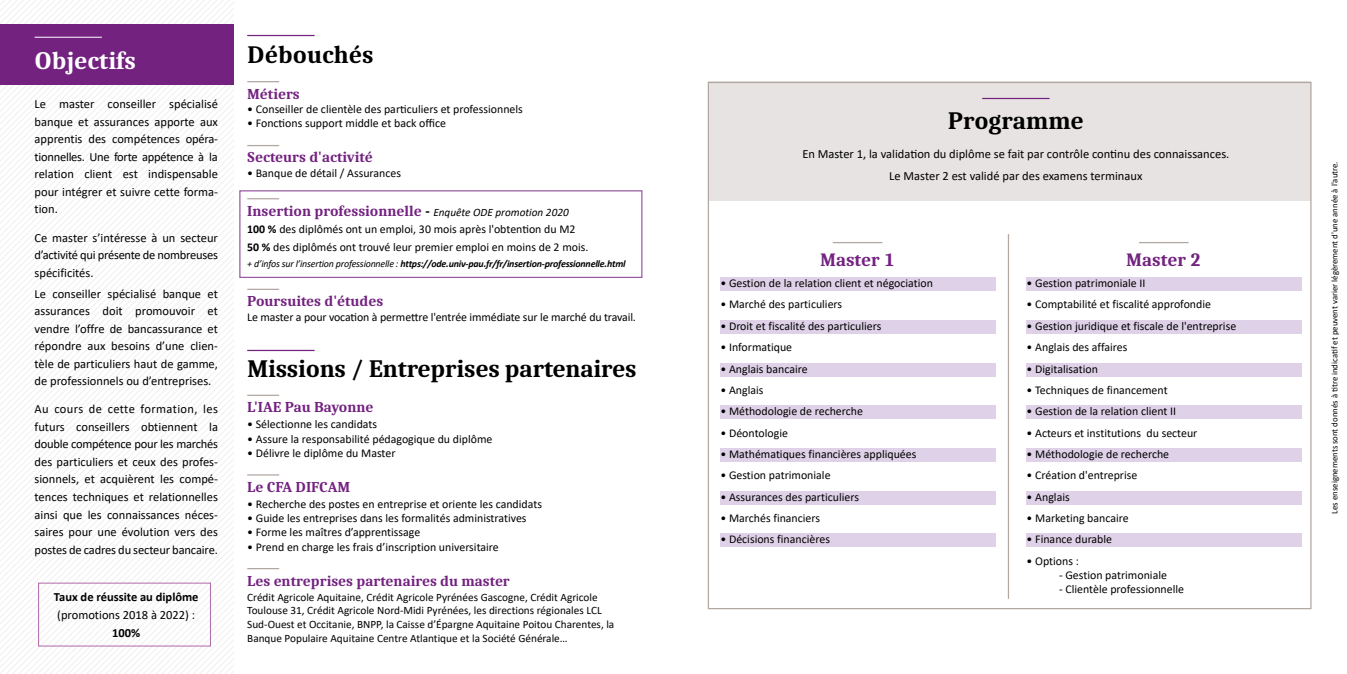
<style>
.page{position:relative;width:1347px;height:674px;background:#fff}
.page>*{position:absolute;margin:0;border:0;box-sizing:border-box;transform-origin:0 0}
.t1{font:700 25px "Caladea";letter-spacing:-.01em;color:#000}
.t2{font:700 25px "Caladea";color:#fff}
.t3{font:700 18.75px "Caladea";color:#732280}
.t4{font:700 15px "Caladea";color:#732280}
.t5{font:12.5px/17.5px "Calibri";color:#000;text-align:justify}
.t6{font:700 12.5px "Calibri";color:#000}
.t7{font:11.88px/17.8px "Calibri";color:#000}
.t8{font:11.25px/13.8px "Calibri";color:#000}
.t9{font:italic 700 10px "Calibri";letter-spacing:-.02em;color:#000}
.t10{font:8.75px "Calibri";color:#000}
.s1{color:#000}
.s2{font-family:"Calibri";font-weight:400;font-style:italic;font-size:11.25px;color:#000}
.s3{font-weight:700}
.s4{font-weight:400}
</style>
<div class="page">
<div style="left:708px;top:81px;width:602px;height:120px;background:#e7e3e2"></div>
<hr style="left:247px;top:35px;width:67px;height:1px;background:#732280">
<hr style="left:247px;top:81px;width:32px;height:1px;background:#b2a7a1">
<hr style="left:247px;top:145px;width:32px;height:1px;background:#b2a7a1">
<hr style="left:247px;top:198px;width:32px;height:1px;background:#b2a7a1">
<hr style="left:247px;top:288px;width:32px;height:2px;background:#b2a7a1">
<hr style="left:247px;top:349px;width:67px;height:2px;background:#732280">
<hr style="left:247px;top:394px;width:32px;height:1px;background:#b2a7a1">
<hr style="left:247px;top:474px;width:32px;height:1px;background:#b2a7a1">
<hr style="left:247px;top:567px;width:32px;height:2px;background:#b2a7a1">
<svg style="left:0;top:0;width:233px;height:165px"></svg>
<svg style="left:0;top:165px;width:233px;height:12px"></svg>
<svg style="left:0;top:177px;width:233px;height:13px"></svg>
<svg style="left:0;top:190px;width:233px;height:12px"></svg>
<svg style="left:0;top:202px;width:233px;height:13px"></svg>
<svg style="left:0;top:215px;width:233px;height:12px"></svg>
<svg style="left:0;top:227px;width:233px;height:446px"></svg>
<svg style="left:7px;top:240px;width:226px;height:433px"></svg>
<svg style="left:20px;top:252px;width:213px;height:421px"></svg>
<svg style="left:33px;top:265px;width:200px;height:408px"></svg>
<svg style="left:45px;top:277px;width:188px;height:396px"></svg>
<svg style="left:58px;top:290px;width:175px;height:383px"></svg>
<div style="left:0;top:25px;width:233px;height:60px;background:#732280"></div>
<div style="left:719px;top:277px;width:276px;height:13px;background:#dfd2e8"></div>
<div style="left:719px;top:320px;width:276px;height:13px;background:#dfd2e8"></div>
<div style="left:719px;top:363px;width:276px;height:13px;background:#dfd2e8"></div>
<div style="left:719px;top:405px;width:276px;height:13px;background:#dfd2e8"></div>
<div style="left:719px;top:448px;width:276px;height:13px;background:#dfd2e8"></div>
<div style="left:719px;top:491px;width:276px;height:13px;background:#dfd2e8"></div>
<div style="left:719px;top:533px;width:276px;height:14px;background:#dfd2e8"></div>
<hr style="left:832px;top:242px;width:50px;height:1px;background:#b2a7a1">
<div style="left:1026px;top:277px;width:275px;height:13px;background:#dfd2e8"></div>
<div style="left:1026px;top:320px;width:275px;height:13px;background:#dfd2e8"></div>
<div style="left:1026px;top:363px;width:275px;height:13px;background:#dfd2e8"></div>
<div style="left:1026px;top:405px;width:275px;height:13px;background:#dfd2e8"></div>
<div style="left:1026px;top:448px;width:275px;height:13px;background:#dfd2e8"></div>
<div style="left:1026px;top:491px;width:275px;height:13px;background:#dfd2e8"></div>
<div style="left:1026px;top:533px;width:275px;height:14px;background:#dfd2e8"></div>
<hr style="left:1139px;top:242px;width:49px;height:1px;background:#b2a7a1">
<div style="left:239px;top:190px;width:403px;height:88px;border:1px solid #995ca2"></div>
<hr style="left:35px;top:37px;width:67px;height:1px;background:#dfd2e8">
<hr style="left:1007px;top:234px;width:2px;height:364px;background:#b2a7a1">
<hr style="left:982px;top:98px;width:67px;height:1px;background:#732280">
<div style="left:38px;top:582px;width:173px;height:64px;border:1px solid #ae6aa9"></div>
<h1 class="t2" style="left:35px;top:46px;width:103px">Objectifs</h1>
<p class="t5" style="left:35px;top:95px;width:185px">Le master conseiller spécialisé banque et assurances apporte aux apprentis des compétences opéra&shy;tionnelles. Une forte appétence à la relation client est indispensable pour intégrer et suivre cette forma&shy;tion.</p>
<p class="t5" style="left:35px;top:228px;width:185px">Ce master s’intéresse à un secteur d’activité qui présente de nombreuses spécificités.</p>
<p class="t5" style="left:35px;top:284px;width:185px">Le conseiller spécialisé banque et assurances doit promouvoir et vendre l’offre de bancassurance et répondre aux besoins d’une clien&shy;tèle de particuliers haut de gamme, de professionnels ou d’entreprises.</p>
<p class="t5" style="left:35px;top:400px;width:185px">Au cours de cette formation, les futurs conseillers obtiennent la double compétence pour les marchés des particuliers et ceux des profes&shy;sionnels, et acquièrent les compé&shy;tences techniques et relationnelles ainsi que les connaissances néces&shy;saires pour une évolution vers des postes de cadres du secteur bancaire.</p>
<p class="t6" style="left:54px;top:587px;width:146px">Taux de réussite au diplôme</p>
<p class="t5" style="left:57px;top:605px;width:139px">(promotions 2018 à 2022) :</p>
<p class="t6" style="left:112px;top:623px;width:30px">100%</p>
<h1 class="t1" style="left:247px;top:39px;width:128px">Débouchés</h1>
<p class="t4" style="left:247px;top:84px;width:54px">Métiers</p>
<p class="t7" style="left:247px;top:100px;width:277px">• Conseiller de clientèle des particuliers et professionnels</p>
<p class="t7" style="left:247px;top:114px;width:200px">• Fonctions support middle et back office</p>
<p class="t4" style="left:247px;top:148px;width:127px">Secteurs d'activité</p>
<p class="t7" style="left:247px;top:163px;width:155px">• Banque de détail / Assurances</p>
<p class="t4" style="left:247px;top:201px;width:323px">Insertion professionnelle <span class="s1">-</span> <span class="s2">Enquête ODE promotion 2020</span></p>
<p class="t7" style="left:247px;top:220px;width:343px"><span class="s3">100 %</span> des diplômés ont un emploi, 30 mois après l'obtention du M2<br><span class="s3">50 %</span> des diplômés ont trouvé leur premier emploi en moins de 2 mois.</p>
<p class="t9" style="left:247px;top:257px;width:380px"><span class="s4">+ d’infos sur l’insertion professionnelle :</span> https://ode.univ-pau.fr/fr/insertion-professionnelle.html</p>
<p class="t4" style="left:247px;top:292px;width:138px">Poursuites d'études</p>
<p class="t7" style="left:247px;top:307px;width:390px">Le master a pour vocation à permettre l'entrée immédiate sur le marché du travail.</p>
<h1 class="t1" style="left:247px;top:353px;width:391px">Missions / Entreprises partenaires</h1>
<p class="t4" style="left:247px;top:398px;width:128px">L'IAE Pau Bayonne</p>
<p class="t7" style="left:247px;top:415px;width:131px">• Sélectionne les candidats</p>
<p class="t7" style="left:247px;top:429px;width:247px">• Assure la responsabilité pédagogique du diplôme</p>
<p class="t7" style="left:247px;top:443px;width:150px">• Délivre le diplôme du Master</p>
<p class="t4" style="left:247px;top:477px;width:105px">Le CFA DIFCAM</p>
<p class="t7" style="left:247px;top:494px;width:296px">• Recherche des postes en entreprise et oriente les candidats</p>
<p class="t7" style="left:247px;top:508px;width:281px">• Guide les entreprises dans les formalités administratives</p>
<p class="t7" style="left:247px;top:523px;width:175px">• Forme les maîtres d’apprentissage</p>
<p class="t7" style="left:247px;top:537px;width:253px">• Prend en charge les frais d’inscription universitaire</p>
<p class="t4" style="left:247px;top:571px;width:264px">Les entreprises partenaires du master</p>
<p class="t8" style="left:247px;top:589px;width:368px">Crédit Agricole Aquitaine, Crédit Agricole Pyrénées Gascogne, Crédit Agricole Toulouse 31, Crédit Agricole Nord-Midi Pyrénées, les directions régionales LCL Sud-Ouest et Occitanie, BNPP, la Caisse d’Épargne Aquitaine Poitou Charentes, la Banque Populaire Aquitaine Centre Atlantique et la Société Générale…</p>
<h1 class="t1" style="left:948px;top:105px;width:137px">Programme</h1>
<p class="t5" style="left:802px;top:143px;width:428px;line-height:22.1px;text-align:center">En Master 1, la validation du diplôme se fait par contrôle continu des connaissances.<br>Le Master 2 est validé par des examens terminaux</p>
<h2 class="t3" style="left:820px;top:248px;width:76px">Master 1</h2>
<p class="t7" style="left:720px;top:274px;width:214px">• Gestion de la relation client et négociation</p>
<p class="t7" style="left:720px;top:295px;width:123px">• Marché des particuliers</p>
<p class="t7" style="left:720px;top:316px;width:162px">• Droit et fiscalité des particuliers</p>
<p class="t7" style="left:720px;top:338px;width:73px">• Informatique</p>
<p class="t7" style="left:720px;top:359px;width:89px">• Anglais bancaire</p>
<p class="t7" style="left:720px;top:380px;width:45px">• Anglais</p>
<p class="t7" style="left:720px;top:402px;width:144px">• Méthodologie de recherche</p>
<p class="t7" style="left:720px;top:423px;width:69px">• Déontologie</p>
<p class="t7" style="left:720px;top:444px;width:197px">• Mathématiques financières appliquées</p>
<p class="t7" style="left:720px;top:466px;width:112px">• Gestion patrimoniale</p>
<p class="t7" style="left:720px;top:487px;width:140px">• Assurances des particuliers</p>
<p class="t7" style="left:720px;top:508px;width:101px">• Marchés financiers</p>
<p class="t7" style="left:720px;top:530px;width:111px">• Décisions financières</p>
<h2 class="t3" style="left:1126px;top:248px;width:76px">Master 2</h2>
<p class="t7" style="left:1026px;top:274px;width:120px">• Gestion patrimoniale II</p>
<p class="t7" style="left:1026px;top:295px;width:186px">• Comptabilité et fiscalité approfondie</p>
<p class="t7" style="left:1026px;top:316px;width:211px">• Gestion juridique et fiscale de l'entreprise</p>
<p class="t7" style="left:1026px;top:338px;width:102px">• Anglais des affaires</p>
<p class="t7" style="left:1026px;top:359px;width:73px">• Digitalisation</p>
<p class="t7" style="left:1026px;top:380px;width:142px">• Techniques de financement</p>
<p class="t7" style="left:1026px;top:402px;width:151px">• Gestion de la relation client II</p>
<p class="t7" style="left:1026px;top:423px;width:172px">• Acteurs et institutions du secteur</p>
<p class="t7" style="left:1026px;top:444px;width:144px">• Méthodologie de recherche</p>
<p class="t7" style="left:1026px;top:466px;width:112px">• Création d'entreprise</p>
<p class="t7" style="left:1026px;top:487px;width:45px">• Anglais</p>
<p class="t7" style="left:1026px;top:508px;width:104px">• Marketing bancaire</p>
<p class="t7" style="left:1026px;top:530px;width:87px">• Finance durable</p>
<p class="t7" style="left:1026px;top:551px;width:54px">• Options :</p>
<p class="t7" style="left:1059px;top:565px;width:109px">- Gestion patrimoniale</p>
<p class="t7" style="left:1059px;top:580px;width:126px">- Clientèle professionnelle</p>
<p class="t10" style="left:1328px;top:513px;width:353px;rotate:-90deg">Les enseignements sont donnés à titre indicatif et peuvent varier légèrement d'une année à l'autre.</p>
</div>
